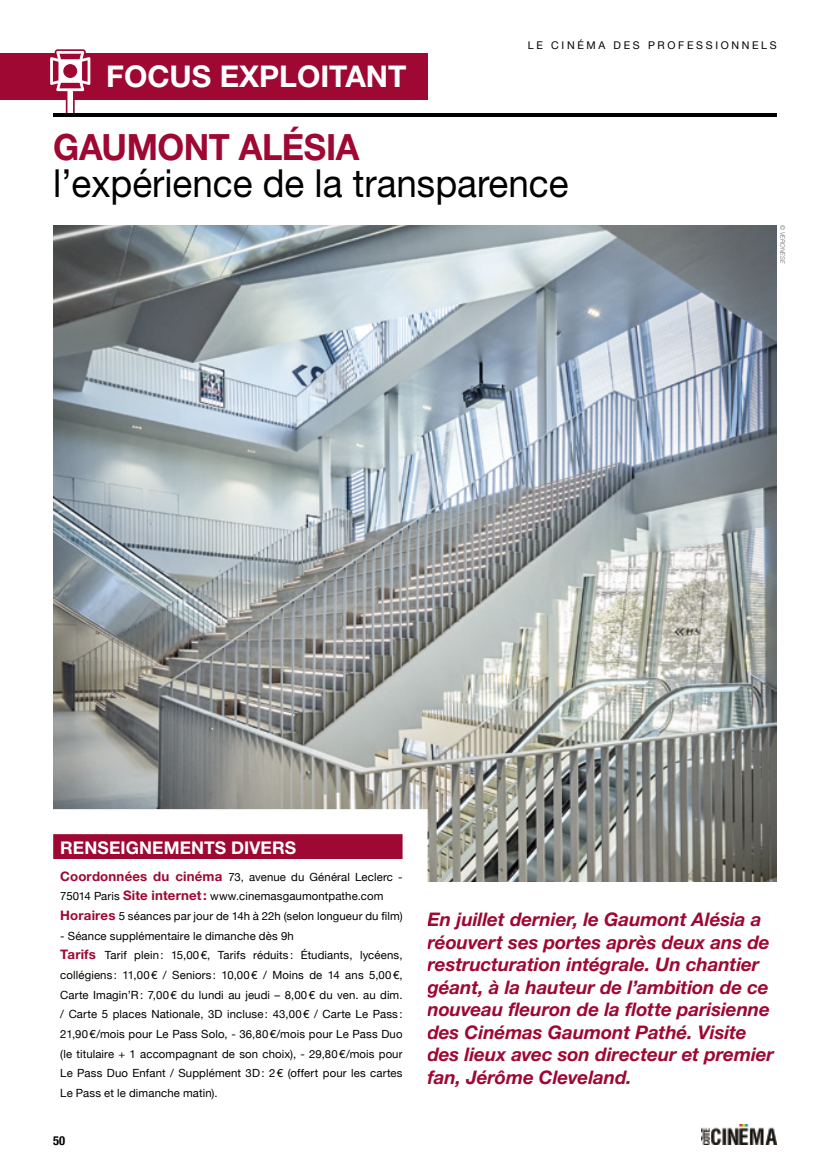
<style>
.page{position:relative;width:830px;height:1173px;background:#fff}
.page>*{position:absolute;margin:0;border:0;box-sizing:border-box;transform-origin:0 0}
.t1{font:38.75px "Helvetica Neue LT Std";color:#000;scale:.95 1}
.t2{font:700 36.25px "Helvetica Neue LT Std";letter-spacing:-.01em;color:#9e0833;scale:.95 1}
.t3{font:700 30px "Helvetica Neue LT Std";color:#fff}
.t4{font:italic 700 18.75px/22.5px "Helvetica Neue LT Std";letter-spacing:-.005em;color:#9e0833}
.t5{font:700 17.5px "Helvetica Neue LT Std";letter-spacing:.005em;color:#fff}
.t6{font:700 condensed 12.5px "Helvetica Neue";color:#000}
.t7{font:11.25px/19.8px "Helvetica Neue";letter-spacing:.01em;color:#000}
.t8{font:10.62px "Helvetica Neue";letter-spacing:.25em;color:#000}
.t9{font:italic 300 6.25px "Helvetica Neue LT Std";color:#646363}
.s1{font-family:"Helvetica Neue LT Std";font-weight:700;font-size:13.12px;color:#9e0833}
</style>
<div class="page">
<img style="left:701px;top:1124px;width:75px;height:20px">
<div style="left:0;top:53px;width:427px;height:47px;background:#9e0833"></div>
<svg style="left:50px;top:49px;width:41px;height:64px"></svg>
<hr style="left:53px;top:113px;width:723px;height:4px;background:#000">
<img style="left:53px;top:225px;width:723px;height:656px">
<svg style="left:53px;top:809px;width:374px;height:72px"></svg>
<p class="t8" style="left:527px;top:37px;width:250px">LE CINÉMA DES PROFESSIONNELS</p>
<h3 class="t3" style="left:106px;top:58px;width:302px">FOCUS EXPLOITANT</h3>
<h2 class="t2" style="left:53px;top:124px;width:324px">GAUMONT ALÉSIA</h2>
<h1 class="t1" style="left:53px;top:160px;width:543px">l’expérience de la transparence</h1>
<p class="t9" style="left:785px;top:225px;width:40px;rotate:90deg">© VERONESE</p>
<h3 class="t5" style="left:60px;top:837px;width:237px">RENSEIGNEMENTS DIVERS</h3>
<p class="t7" style="left:60px;top:866px;width:343px"><span class="s1">Coordonnées du cinéma</span> 73, avenue du Général Leclerc -<br>75014 Paris <span class="s1">Site internet :</span> www.cinemasgaumontpathe.com<br><span class="s1">Horaires</span> 5 séances par jour de 14h à 22h (selon longueur du film)</p>
<p class="t7" style="left:60px;top:925px;width:343px">- Séance supplémentaire le dimanche dès 9h<br><span class="s1">Tarifs</span> Tarif plein : 15,00 €, Tarifs réduits : Étudiants, lycéens, collégiens : 11,00 € / Seniors : 10,00 € / Moins de 14 ans 5,00 €, Carte Imagin’R : 7,00 € du lundi au jeudi – 8,00 € du ven. au dim. / Carte 5 places Nationale, 3D incluse : 43,00 € / Carte Le Pass :<br>21,90 €/mois pour Le Pass Solo, - 36,80 €/mois pour Le Pass Duo (le titulaire + 1 accompagnant de son choix), - 29,80 €/mois pour Le Pass Duo Enfant / Supplément 3D : 2 € (offert pour les cartes Le Pass et le dimanche matin).</p>
<p class="t6" style="left:53px;top:1130px;width:13px">50</p>
<p class="t4" style="left:427px;top:908px;width:348px">En juillet dernier, le Gaumont Alésia a réouvert ses portes après deux ans de restructuration intégrale. Un chantier géant, à la hauteur de l’ambition de ce nouveau fleuron de la flotte parisienne des Cinémas Gaumont Pathé. Visite des lieux avec son directeur et premier fan, Jérôme Cleveland.</p>
</div>
